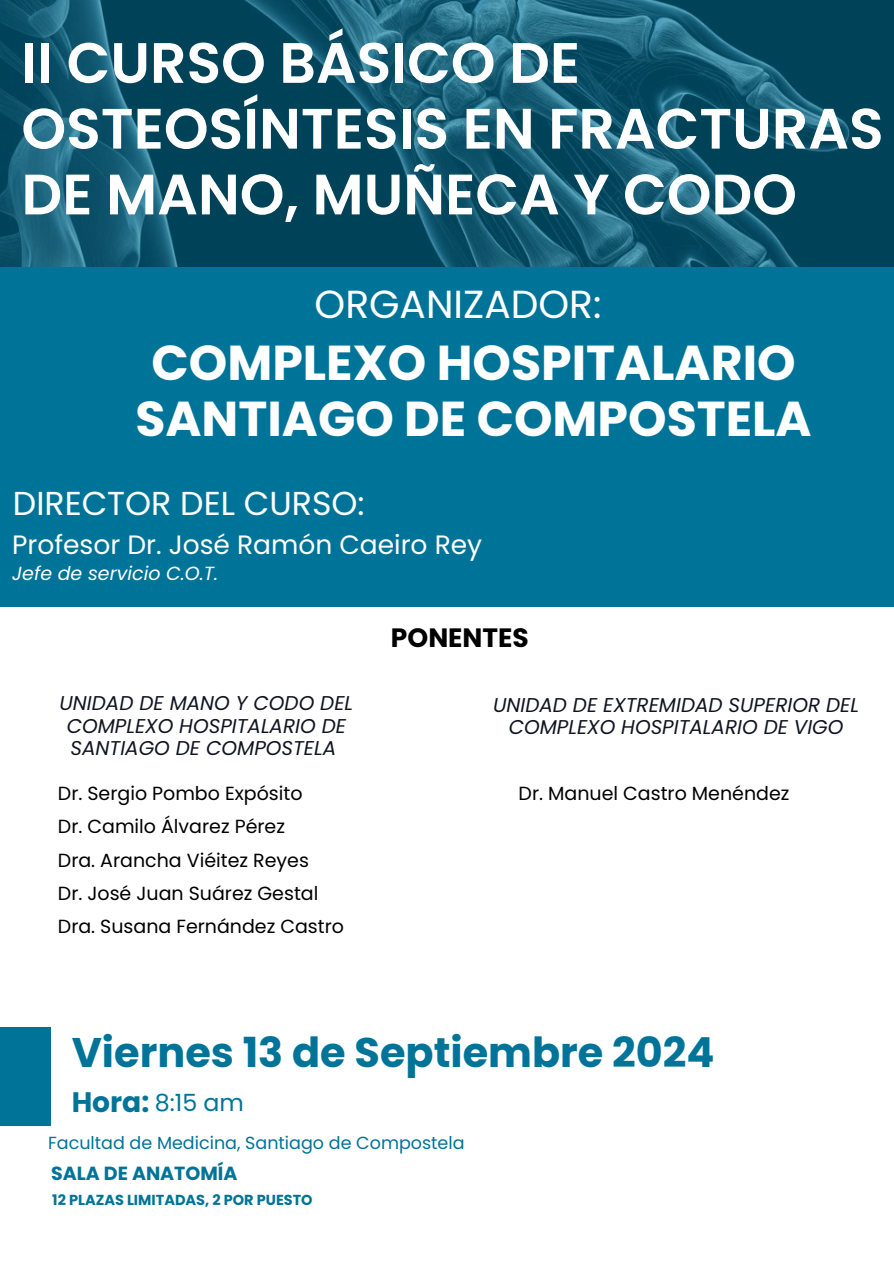
<style>
.page{position:relative;width:894px;height:1264px;background:#fff}
.page>*{position:absolute;margin:0;border:0;box-sizing:border-box;transform-origin:0 0}
.t1{font:600 56.85px/65.7px "Poppins";color:#fff}
.t2{font:700 48.9px/56.2px "Poppins";color:#fff;text-align:center}
.t3{font:700 41.4px "Poppins";color:#007498}
.t4{font:39.15px "Poppins";color:#fff}
.t5{font:33.15px "Poppins";color:#fff}
.t6{font:700 28.2px "Poppins";color:#007498}
.t7{font:26.55px "Poppins";color:#fff}
.t8{font:700 26.55px "Poppins";color:#000}
.t9{font:23.7px "Poppins";color:#007498}
.t10{font:italic 19.95px/22.5px "Poppins";color:#101521;text-align:center}
.t11{font:19.05px "Poppins";color:#000}
.t12{font:italic 19.05px "Poppins";color:#fff}
.t13{font:700 19.05px "Poppins";color:#007498}
.t14{font:17.55px "Poppins";color:#007498}
.t15{font:700 14.55px "Poppins";color:#007498}
</style>
<div class="page">
<div style="left:0;top:0;width:893px;height:606px;background:#007498"></div>
<img style="left:0;top:0;width:893px;height:266px">
<div style="left:0;top:1027px;width:51px;height:99px;background:#007498"></div>
<p class="t1" style="left:21px;top:30px;width:863px">II CURSO BÁSICO DE<br>OSTEOSÍNTESIS EN FRACTURAS<br>DE MANO, MUÑECA Y CODO</p>
<h3 class="t4" style="left:314px;top:277px;width:288px">ORGANIZADOR:</h3>
<h1 class="t2" style="left:135px;top:335px;width:677px">COMPLEXO HOSPITALARIO<br>SANTIAGO DE COMPOSTELA</h1>
<p class="t5" style="left:13px;top:479px;width:353px">DIRECTOR DEL CURSO:</p>
<h2 class="t7" style="left:12px;top:526px;width:471px">Profesor Dr. José Ramón Caeiro Rey</h2>
<h5 class="t12" style="left:12px;top:560px;width:207px">Jefe de servicio C.O.T.</h5>
<p class="t10" style="left:59px;top:692px;width:295px">UNIDAD DE MANO Y CODO DEL<br>COMPLEXO HOSPITALARIO DE<br>SANTIAGO DE COMPOSTELA</p>
<p class="t11" style="left:58px;top:779px;width:246px">Dr. Sergio Pombo Expósito</p>
<p class="t11" style="left:58px;top:813px;width:228px">Dr. Camilo Álvarez Pérez</p>
<p class="t11" style="left:58px;top:846px;width:252px">Dra. Arancha Viéitez Reyes</p>
<p class="t11" style="left:58px;top:880px;width:262px">Dr. José Juan Suárez Gestal</p>
<p class="t11" style="left:58px;top:913px;width:287px">Dra. Susana Fernández Castro</p>
<p class="t8" style="left:391px;top:618px;width:139px">PONENTES</p>
<p class="t10" style="left:493px;top:693px;width:367px">UNIDAD DE EXTREMIDAD SUPERIOR DEL<br>COMPLEXO HOSPITALARIO DE VIGO</p>
<p class="t11" style="left:518px;top:779px;width:272px">Dr. Manuel Castro Menéndez</p>
<p class="t3" style="left:72px;top:1023px;width:644px">Viernes 13 de Septiembre 2024</p>
<p class="t6" style="left:72px;top:1081px;width:79px">Hora:</p>
<p class="t9" style="left:155px;top:1085px;width:91px">8:15 am</p>
<p class="t14" style="left:48px;top:1130px;width:418px">Facultad de Medicina, Santiago de Compostela</p>
<p class="t13" style="left:51px;top:1160px;width:188px">SALA DE ANATOMÍA</p>
<p class="t15" style="left:52px;top:1189px;width:262px">12 PLAZAS LIMITADAS, 2 POR PUESTO</p>
</div>
